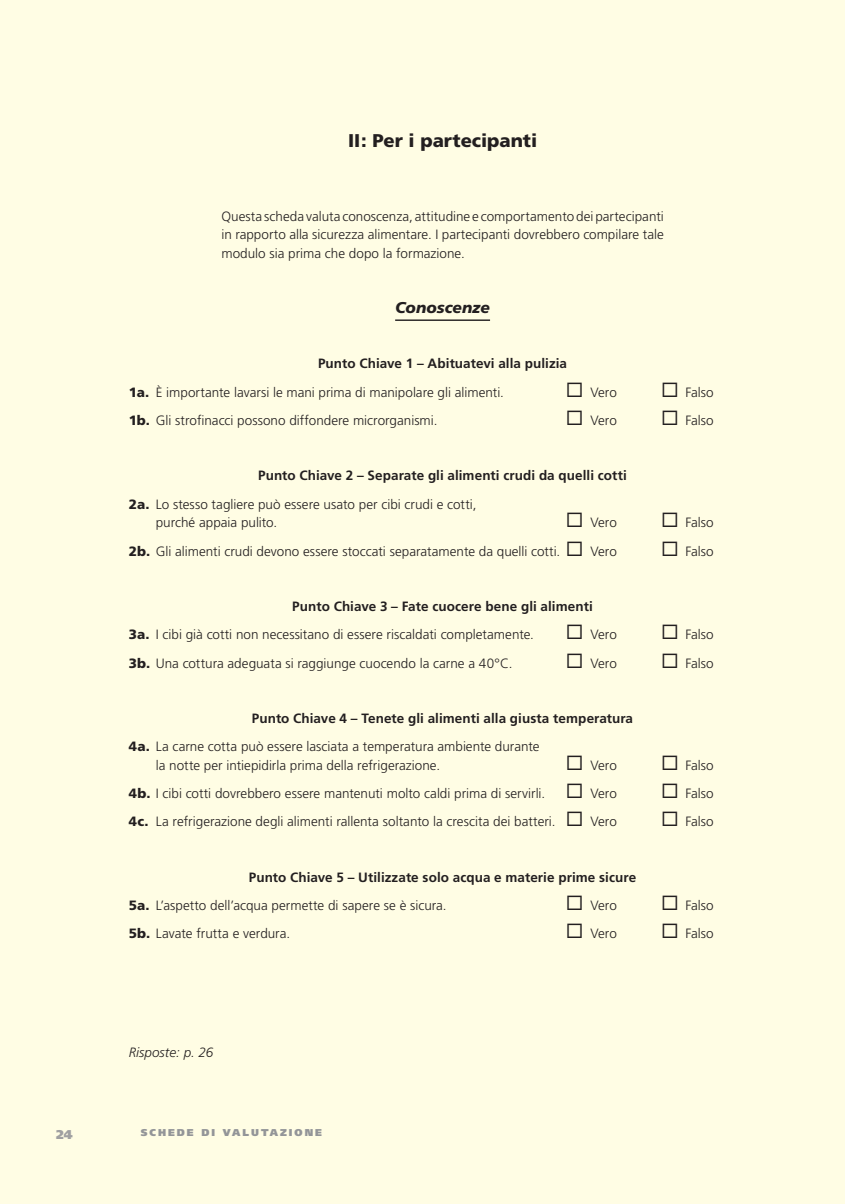
<style>
.page{position:relative;width:845px;height:1204px;background:#fff}
.page>*{position:absolute;margin:0;border:0;box-sizing:border-box;transform-origin:0 0}
.t1{font:900 18.38px "Frutiger";color:#231f20}
.t2{font:italic 900 15.58px "Frutiger";color:#231f20}
.t3{font:300 13.47px/28.3px "Frutiger";color:#231f20}
.t4{font:700 13.47px/28.3px "Frutiger";color:#231f20}
.t5{font:italic 300 13.47px "Frutiger";color:#231f20}
.t6{font:900 12.78px "Frutiger";color:#a0a0a1}
.t7{font:900 9.97px "Frutiger";letter-spacing:.2em;color:#939598}
.s1{font-weight:700}
.s2{font-weight:900}
.s3{font-weight:300}
</style>
<div class="page">
<div style="left:0;top:0;width:844px;height:1204px;background:#fffde4"></div>
<hr style="left:844px;top:0;width:1px;height:1204px;background:#fffde4">
<hr style="left:395px;top:319px;width:95px;height:2px;background:#231f20">
<h1 class="t1" style="left:348px;top:133px;width:191px">II: Per i partecipanti</h1>
<p class="t3" style="left:221px;top:208px;width:444px;line-height:18.4px;text-align:justify">Questa scheda valuta conoscenza, attitudine e comportamento dei partecipanti in rapporto alla sicurezza alimentare. I partecipanti dovrebbero compilare tale modulo sia prima che dopo la formazione.</p>
<p class="t2" style="left:395px;top:301px;width:96px">Conoscenze</p>
<p class="t3" style="left:129px;top:350px;width:439px;text-indent:189px"><span class="s1">Punto Chiave 1 – Abituatevi alla pulizia<br></span><span class="s2">1a.</span> È importante lavarsi le mani prima di manipolare gli alimenti.</p>
<p class="t3" style="left:590px;top:379px;width:28px">Vero</p>
<p class="t3" style="left:685px;top:379px;width:30px">Falso</p>
<p class="t3" style="left:129px;top:407px;width:310px"><span class="s2">1b.</span> Gli strofinacci possono diffondere microrganismi.</p>
<p class="t3" style="left:590px;top:407px;width:28px">Vero</p>
<p class="t3" style="left:685px;top:407px;width:30px">Falso</p>
<p class="t4" style="left:129px;top:462px;width:499px;text-indent:129px">Punto Chiave 2 – Separate gli alimenti crudi da quelli cotti<br><span class="s2">2a.</span> <span class="s3">Lo stesso tagliere può essere usato per cibi crudi e cotti,</span></p>
<p class="t3" style="left:156px;top:509px;width:123px">purché appaia pulito.</p>
<p class="t3" style="left:590px;top:509px;width:28px">Vero</p>
<p class="t3" style="left:685px;top:509px;width:30px">Falso</p>
<p class="t3" style="left:129px;top:538px;width:433px"><span class="s2">2b.</span> Gli alimenti crudi devono essere stoccati separatamente da quelli cotti.</p>
<p class="t3" style="left:590px;top:538px;width:28px">Vero</p>
<p class="t3" style="left:685px;top:538px;width:30px">Falso</p>
<p class="t3" style="left:129px;top:593px;width:465px;text-indent:163px"><span class="s1">Punto Chiave 3 – Fate cuocere bene gli alimenti<br></span><span class="s2">3a.</span> I cibi già cotti non necessitano di essere riscaldati completamente.</p>
<p class="t3" style="left:590px;top:621px;width:28px">Vero</p>
<p class="t3" style="left:685px;top:621px;width:30px">Falso</p>
<p class="t3" style="left:129px;top:650px;width:385px"><span class="s2">3b.</span> Una cottura adeguata si raggiunge cuocendo la carne a 40°C.</p>
<p class="t3" style="left:590px;top:650px;width:28px">Vero</p>
<p class="t3" style="left:685px;top:650px;width:30px">Falso</p>
<p class="t3" style="left:129px;top:705px;width:505px;text-indent:123px"><span class="s1">Punto Chiave 4 – Tenete gli alimenti alla giusta temperatura<br></span><span class="s2">4a.</span> La carne cotta può essere lasciata a temperatura ambiente durante</p>
<p class="t3" style="left:156px;top:752px;width:286px">la notte per intiepidirla prima della refrigerazione.</p>
<p class="t3" style="left:590px;top:752px;width:28px">Vero</p>
<p class="t3" style="left:685px;top:752px;width:30px">Falso</p>
<p class="t3" style="left:129px;top:780px;width:417px"><span class="s2">4b.</span> I cibi cotti dovrebbero essere mantenuti molto caldi prima di servirli.</p>
<p class="t3" style="left:590px;top:780px;width:28px">Vero</p>
<p class="t3" style="left:685px;top:780px;width:30px">Falso</p>
<p class="t3" style="left:129px;top:808px;width:428px"><span class="s2">4c.</span> La refrigerazione degli alimenti rallenta soltanto la crescita dei batteri.</p>
<p class="t3" style="left:590px;top:808px;width:28px">Vero</p>
<p class="t3" style="left:685px;top:808px;width:30px">Falso</p>
<p class="t4" style="left:129px;top:864px;width:508px;text-indent:120px">Punto Chiave 5 – Utilizzate solo acqua e materie prime sicure<br><span class="s2">5a.</span> <span class="s3">L’aspetto dell’acqua permette di sapere se è sicura.</span></p>
<p class="t3" style="left:590px;top:892px;width:28px">Vero</p>
<p class="t3" style="left:685px;top:892px;width:30px">Falso</p>
<p class="t3" style="left:129px;top:920px;width:163px"><span class="s2">5b.</span> Lavate frutta e verdura.</p>
<p class="t3" style="left:590px;top:920px;width:28px">Vero</p>
<p class="t3" style="left:685px;top:920px;width:30px">Falso</p>
<p class="t5" style="left:129px;top:1047px;width:86px">Risposte: p. 26</p>
<p class="t6" style="left:56px;top:1129px;width:18px">24</p>
<p class="t7" style="left:141px;top:1128px;width:182px">SCHEDE DI VALUTAZIONE</p>
</div>
